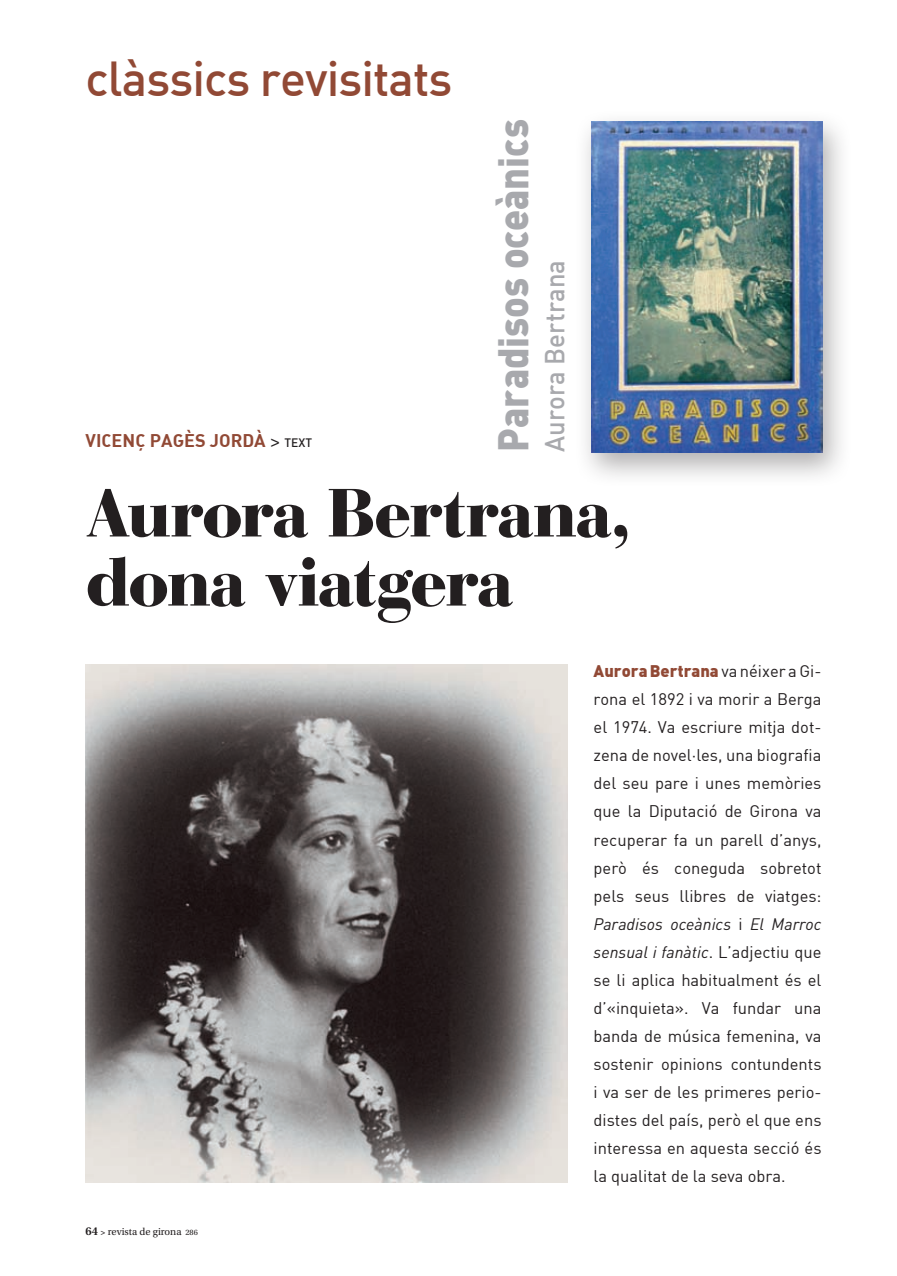
<style>
.page{position:relative;width:897px;height:1276px;background:#fff}
.page>*{position:absolute;margin:0;border:0;box-sizing:border-box;transform-origin:0 0}
.t1{font:900 67.5px "Bauer Bodoni Std";letter-spacing:-.035em;color:#231f20}
.t2{font:48px "DIN Medium Alternate";letter-spacing:-.02em;color:#914935}
.t3{font:900 42px "DIN";color:#a8a9ad;scale:.9 1}
.t4{font:27px "DIN Medium Alternate";letter-spacing:-.005em;color:#a8a9ad;scale:.95 1}
.t5{font:18px "DIN Bold Alternate";color:#914935}
.t6{font:16.5px/28px "DIN";color:#231f20;text-align:justify}
.t7{font:10.5px "Utopia Std";color:#231f20}
.s1{font-family:"Utopia Std";font-weight:600;color:#231f20}
.s2{font-family:"DIN Medium Alternate";font-size:12px;color:#231f20}
.s3{font-weight:600;font-size:12px}
.s4{font-weight:600;font-size:9px}
.s5{font-size:8.25px}
.s6{font-family:"DIN Black Alternate";color:#914935}
.s7{font-style:italic}
</style>
<div class="page">
<div style="left:573px;top:107px;width:279px;height:379px;background:#231f20;opacity:.35"></div>
<img style="left:592px;top:121px;width:231px;height:332px">
<img style="left:86px;top:664px;width:481px;height:518px">
<p class="t2" style="left:86px;top:48px;width:368px">clàssics revisitats</p>
<p class="t3" style="left:485px;top:451px;width:371px;rotate:-90deg">Paradisos oceànics</p>
<p class="t4" style="left:537px;top:451px;width:203px;rotate:-90deg">Aurora Bertrana</p>
<p class="t5" style="left:86px;top:429px;width:228px">VICENÇ PAGÈS JORDÀ <span class="s1">&gt;</span> <span class="s2">TEXT</span></p>
<p class="t1" style="left:86px;top:472px;width:547px">Aurora Bertrana,</p>
<p class="t1" style="left:86px;top:541px;width:430px">dona viatgera</p>
<p class="t7" style="left:86px;top:1225px;width:114px"><span class="s3">64</span> <span class="s4">&gt;</span> revista de girona <span class="s5">286</span></p>
<p class="t6" style="left:593px;top:656px;width:229px"><span class="s6">Aurora Bertrana</span> va néixer a Gi&shy;rona el 1892 i va morir a Berga el 1974. Va escriure mitja dot&shy;zena de novel·les, una biografia del seu pare i unes memòries que la Diputació de Girona va recuperar fa un parell d’anys, però és coneguda sobretot pels seus llibres de viatges:<br><span class="s7">Paradisos oceànics</span> i <span class="s7">El Marroc sensual i fanàtic</span>. L’adjectiu que se li aplica habitualment és el d’«inquieta». Va fundar una banda de música femenina, va sostenir opinions contundents i va ser de les primeres perio&shy;distes del país, però el que ens interessa en aquesta secció és la qualitat de la seva obra.</p>
</div>
